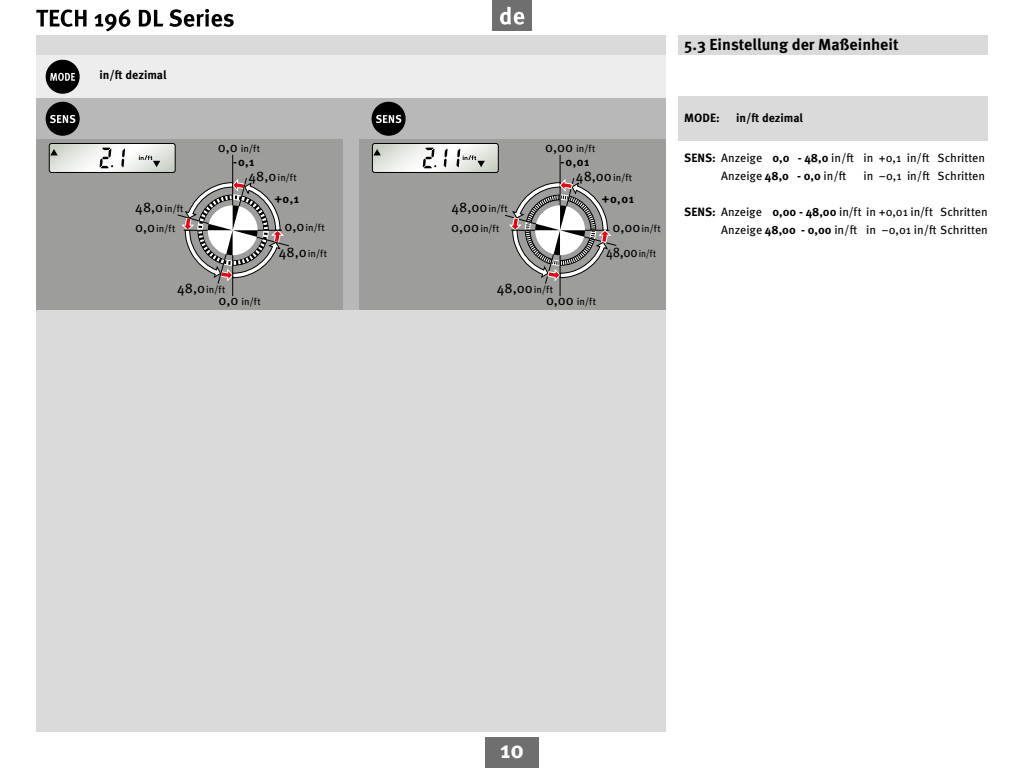
<style>
.page{position:relative;width:1024px;height:768px;background:#fff}
.page>*{position:absolute;margin:0;border:0;box-sizing:border-box;transform-origin:0 0}
.t1{font:700 24px "Meta Pro";color:#fff}
.t2{font:700 16px "Meta Pro";color:#000}
.t3{font:14px "Meta Pro";letter-spacing:-.01em;color:#000}
.t4{font:14px "Meta Pro";letter-spacing:-.01em;color:#000;scale:.9 1}
.t5{font:12px/18px "Meta Pro";color:#000}
.t6{font:700 12px "Meta Pro";color:#000}
.t7{font:10px "Meta Pro";letter-spacing:.025em;color:#000}
.s1{font-size:14px}
.s2{font-size:10px}
.s3{font-weight:700}
</style>
<div class="page">
<svg style="left:36px;top:9px;width:198px;height:22px"></svg>
<div style="left:485px;top:738px;width:54px;height:30px;background:#706f6f"></div>
<div style="left:492px;top:0;width:40px;height:30px;background:#706f6f"></div>
<svg style="left:500px;top:7px;width:24px;height:18px"></svg>
<div style="left:36px;top:36px;width:629px;height:696px;background:#dadada"></div>
<div style="left:679px;top:36px;width:309px;height:19px;background:#dadada"></div>
<div style="left:679px;top:96px;width:309px;height:45px;background:#dadada"></div>
<div style="left:36px;top:98px;width:629px;height:212px;background:#b9b8b8"></div>
<div style="left:46px;top:102px;width:34px;height:34px;background:#000;border-radius:50%"></div>
<svg style="left:50px;top:115px;width:25px;height:8px"></svg>
<div style="left:359px;top:140px;width:306px;height:170px;background:#9d9d9c"></div>
<div style="left:372px;top:143px;width:127px;height:30px;border:1px solid #000;border-radius:2px"></div>
<svg style="left:372px;top:143px;width:126px;height:29px;background:#d1d3cf"></svg>
<hr style="left:560px;top:155px;width:1px;height:50px;background:#000">
<svg style="left:505px;top:177px;width:112px;height:107px"></svg>
<hr style="left:560px;top:255px;width:1px;height:41px;background:#000">
<div style="left:36px;top:140px;width:306px;height:170px;background:#9d9d9c"></div>
<hr style="left:232px;top:255px;width:1px;height:41px;background:#000">
<svg style="left:49px;top:143px;width:240px;height:141px"></svg>
<div style="left:36px;top:55px;width:629px;height:43px;background:#ededed"></div>
<div style="left:46px;top:60px;width:34px;height:34px;background:#000;border-radius:50%"></div>
<svg style="left:50px;top:73px;width:25px;height:8px"></svg>
<div style="left:372px;top:102px;width:34px;height:34px;background:#000;border-radius:50%"></div>
<svg style="left:376px;top:115px;width:25px;height:8px"></svg>
<h2 class="t2" style="left:684px;top:32px;width:216px">5.3 Einstellung der Maßeinheit</h2>
<p class="t6" style="left:100px;top:65px;width:69px">in/ft dezimal</p>
<p class="t7" style="left:135px;top:201px;width:50px"><span class="s1">48,0</span>in/ft</p>
<p class="t7" style="left:135px;top:221px;width:42px"><span class="s1">0,0</span>in/ft</p>
<p class="t7" style="left:218px;top:141px;width:44px"><span class="s1">0,0</span> in/ft</p>
<p class="t6" style="left:233px;top:153px;width:23px">-0,1</p>
<p class="t7" style="left:249px;top:169px;width:50px"><span class="s1">48,0</span>in/ft</p>
<p class="t6" style="left:274px;top:189px;width:26px">+0,1</p>
<p class="t7" style="left:285px;top:220px;width:42px"><span class="s1">0,0</span>in/ft</p>
<p class="t3" style="left:451px;top:197px;width:58px">48,00<span class="s2">in/ft</span></p>
<p class="t7" style="left:451px;top:221px;width:50px"><span class="s1">0,00</span>in/ft</p>
<p class="t7" style="left:545px;top:141px;width:52px"><span class="s1">0,00</span> in/ft</p>
<p class="t6" style="left:561px;top:153px;width:30px">-0,01</p>
<p class="t3" style="left:576px;top:165px;width:58px">48,00<span class="s2">in/ft</span></p>
<p class="t6" style="left:602px;top:189px;width:34px">+0,01</p>
<p class="t7" style="left:612px;top:221px;width:50px"><span class="s1">0,00</span>in/ft</p>
<p class="t6" style="left:684px;top:108px;width:37px">MODE:</p>
<p class="t6" style="left:736px;top:108px;width:69px">in/ft dezimal</p>
<p class="t5" style="left:721px;top:148px;width:266px;text-indent:-37px"><span class="s3">SENS:</span> Anzeige <span class="s3">0,0 - 48,0</span> in/ft in +0,1 in/ft Schritten<br>Anzeige <span class="s3">48,0 - 0,0</span> in/ft</p>
<p class="t5" style="left:864px;top:166px;width:123px">in −0,1 in/ft Schritten</p>
<p class="t5" style="left:684px;top:202px;width:305px;text-align:right"><span class="s3">SENS:</span> Anzeige <span class="s3">0,00 - 48,00</span> in/ft in +0,01 in/ft Schritten<br>Anzeige <span class="s3">48,00 - 0,00</span> in/ft in −0,01 in/ft Schritten</p>
<p class="t7" style="left:279px;top:246px;width:50px"><span class="s1">48,0</span>in/ft</p>
<p class="t4" style="left:606px;top:242px;width:57px">48,00<span class="s2">in/ft</span></p>
<p class="t7" style="left:177px;top:281px;width:50px"><span class="s1">48,0</span>in/ft</p>
<p class="t3" style="left:497px;top:277px;width:58px">48,00<span class="s2">in/ft</span></p>
<p class="t7" style="left:219px;top:294px;width:44px"><span class="s1">0,0</span> in/ft</p>
<p class="t7" style="left:546px;top:294px;width:52px"><span class="s1">0,00</span> in/ft</p>
<h1 class="t1" style="left:500px;top:731px;width:25px">10</h1>
</div>
